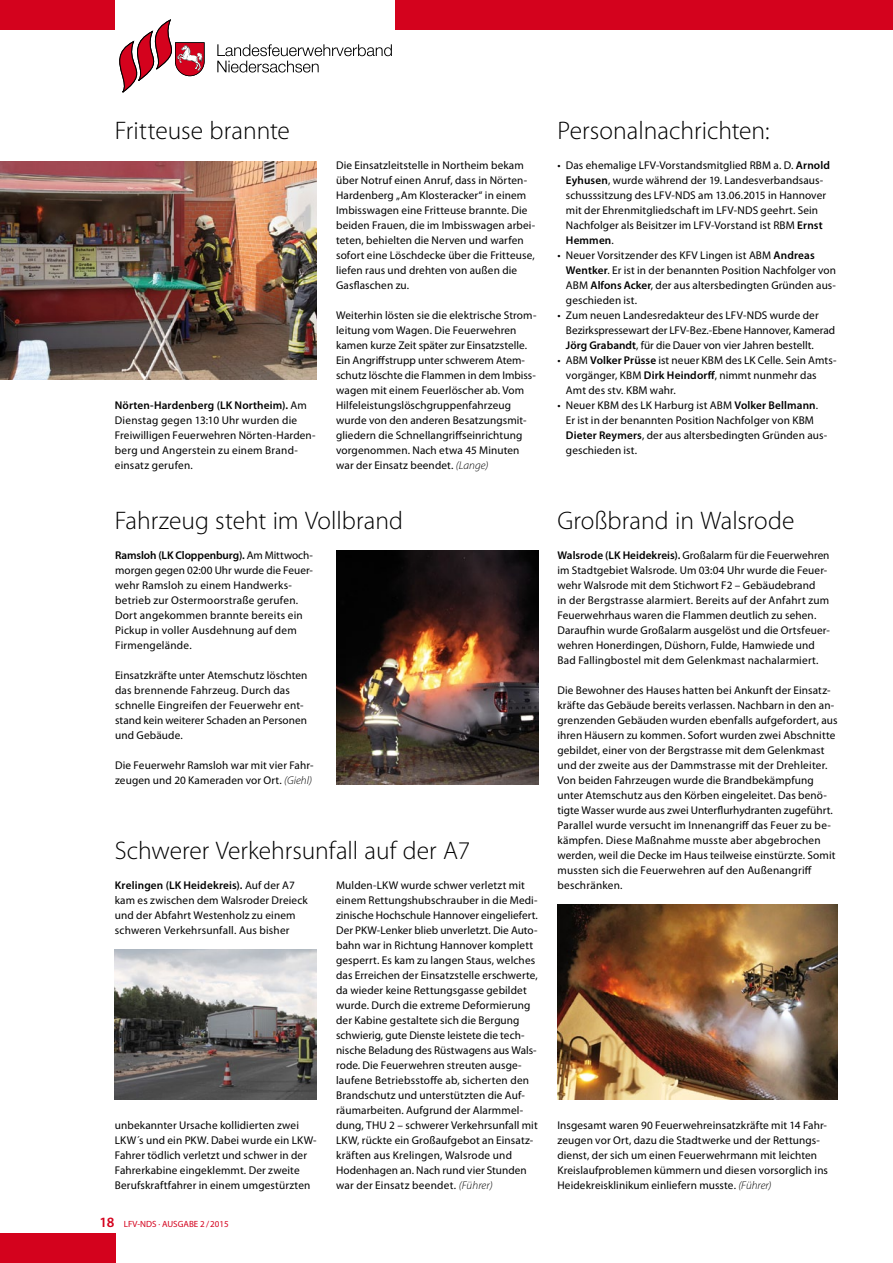
<style>
.page{position:relative;width:893px;height:1263px;background:#fff}
.page>*{position:absolute;margin:0;border:0;box-sizing:border-box;transform-origin:0 0}
.t1{font:300 25.5px "Myriad Pro";color:#000}
.t2{font:11.25px/15px "Myriad Pro";letter-spacing:.01em;color:#000}
.t3{font:9px "Myriad Pro";color:#d4021d}
.s1{font-weight:600}
.s2{font-weight:300;font-style:italic}
.s3{font-weight:600;font-size:14.25px}
</style>
<div class="page">
<img style="left:0;top:162px;width:317px;height:217px">
<img style="left:557px;top:904px;width:281px;height:195px">
<img style="left:336px;top:550px;width:202px;height:234px">
<img style="left:115px;top:949px;width:202px;height:150px">
<div style="left:396px;top:0;width:497px;height:30px;background:#d4021d"></div>
<div style="left:0;top:0;width:115px;height:30px;background:#d4021d"></div>
<div style="left:0;top:1233px;width:115px;height:30px;background:#d4021d"></div>
<svg style="left:217px;top:44px;width:175px;height:29px"></svg>
<svg style="left:119px;top:19px;width:86px;height:74px"></svg>
<h1 class="t1" style="left:115px;top:116px;width:177px">Fritteuse brannte</h1>
<p class="t2" style="left:115px;top:398px;width:202px"><span class="s1">Nörten-Hardenberg (LK Northeim).</span> Am Dienstag gegen 13:10 Uhr wurden die Freiwilligen Feuerwehren Nörten-Harden&shy;berg und Angerstein zu einem Brand&shy;einsatz gerufen.</p>
<p class="t2" style="left:336px;top:158px;width:201px">Die Einsatzleitstelle in Northeim bekam über Notruf einen Anruf, dass in Nörten-Hardenberg „Am Klosteracker“ in einem Imbisswagen eine Fritteuse brannte. Die beiden Frauen, die im Imbisswagen arbei&shy;teten, behielten die Nerven und warfen sofort eine Löschdecke über die Fritteuse, liefen raus und drehten von außen die Gasflaschen zu.</p>
<p class="t2" style="left:336px;top:308px;width:202px">Weiterhin lösten sie die elektrische Strom&shy;leitung vom Wagen. Die Feuerwehren kamen kurze Zeit später zur Einsatzstelle.<br>Ein Angriffstrupp unter schwerem Atem&shy;schutz löschte die Flammen in dem Imbiss&shy;wagen mit einem Feuerlöscher ab. Vom Hilfeleistungslöschgruppenfahrzeug wurde von den anderen Besatzungsmit&shy;gliedern die Schnellangriffseinrichtung vorgenommen. Nach etwa 45 Minuten war der Einsatz beendet. <span class="s2">(Lange)</span></p>
<h1 class="t1" style="left:557px;top:116px;width:214px">Personalnachrichten:</h1>
<p class="t2" style="left:566px;top:157px;width:266px;text-indent:-8px">• Das ehemalige LFV-Vorstandsmitglied RBM a. D. <span class="s1">Arnold Eyhusen</span>, wurde während der 19. Landesverbandsaus&shy;schusssitzung des LFV-NDS am 13.06.2015 in Hannover mit der Ehrenmitgliedschaft im LFV-NDS geehrt. Sein Nachfolger als Beisitzer im LFV-Vorstand ist RBM <span class="s1">Ernst Hemmen</span>.</p>
<p class="t2" style="left:566px;top:247px;width:272px;text-indent:-9px">• Neuer Vorsitzender des KFV Lingen ist ABM <span class="s1">Andreas Wentker</span>. Er ist in der benannten Position Nachfolger von ABM <span class="s1">Alfons Acker</span>, der aus altersbedingten Gründen aus&shy;geschieden ist.</p>
<p class="t2" style="left:566px;top:307px;width:271px;text-indent:-9px">• Zum neuen Landesredakteur des LFV-NDS wurde der<br>Bezirkspressewart der LFV-Bez.-Ebene Hannover, Kamerad<br><span class="s1">Jörg Grabandt</span>, für die Dauer von vier Jahren bestellt.</p>
<p class="t2" style="left:566px;top:352px;width:272px;text-indent:-9px">• ABM <span class="s1">Volker Prüsse</span> ist neuer KBM des LK Celle. Sein Amts&shy;vorgänger, KBM <span class="s1">Dirk Heindorff</span>, nimmt nunmehr das<br>Amt des stv. KBM wahr.</p>
<p class="t2" style="left:566px;top:397px;width:263px;text-indent:-9px">• Neuer KBM des LK Harburg ist ABM <span class="s1">Volker Bellmann</span>.<br>Er ist in der benannten Position Nachfolger von KBM <span class="s1">Dieter Reymers</span>, der aus altersbedingten Gründen aus&shy;geschieden ist.</p>
<h1 class="t1" style="left:115px;top:506px;width:290px">Fahrzeug steht im Vollbrand</h1>
<h1 class="t1" style="left:557px;top:506px;width:239px">Großbrand in Walsrode</h1>
<p class="t2" style="left:115px;top:547px;width:199px"><span class="s1">Ramsloh (LK Cloppenburg).</span> Am Mittwoch&shy;morgen gegen 02:00 Uhr wurde die Feuer&shy;wehr Ramsloh zu einem Handwerks&shy;betrieb zur Ostermoorstraße gerufen.<br>Dort angekommen brannte bereits ein Pickup in voller Ausdehnung auf dem Firmengelände.</p>
<p class="t2" style="left:115px;top:667px;width:194px">Einsatzkräfte unter Atemschutz löschten das brennende Fahrzeug. Durch das schnelle Eingreifen der Feuerwehr ent&shy;stand kein weiterer Schaden an Personen und Gebäude.</p>
<p class="t2" style="left:115px;top:757px;width:200px">Die Feuerwehr Ramsloh war mit vier Fahr&shy;zeugen und 20 Kameraden vor Ort. <span class="s2">(Giehl)</span></p>
<h1 class="t1" style="left:115px;top:836px;width:357px">Schwerer Verkehrsunfall auf der A7</h1>
<p class="t2" style="left:115px;top:878px;width:195px"><span class="s1">Krelingen (LK Heidekreis).</span> Auf der A7 kam es zwischen dem Walsroder Dreieck und der Abfahrt Westenholz zu einem schweren Verkehrsunfall. Aus bisher</p>
<p class="t2" style="left:115px;top:1118px;width:203px">unbekannter Ursache kollidierten zwei LKW´s und ein PKW. Dabei wurde ein LKW-Fahrer tödlich verletzt und schwer in der Fahrerkabine eingeklemmt. Der zweite Berufskraftfahrer in einem umgestürzten</p>
<p class="t3" style="left:99px;top:1218px;width:131px"><span class="s3">18</span> LFV-NDS · AUSGABE 2/2015</p>
<p class="t2" style="left:336px;top:877px;width:203px">Mulden-LKW wurde schwer verletzt mit einem Rettungshubschrauber in die Medi&shy;zinische Hochschule Hannover eingeliefert.<br>Der PKW-Lenker blieb unverletzt. Die Auto&shy;bahn war in Richtung Hannover komplett gesperrt. Es kam zu langen Staus, welches das Erreichen der Einsatzstelle erschwerte, da wieder keine Rettungsgasse gebildet wurde. Durch die extreme Deformierung der Kabine gestaltete sich die Bergung schwierig, gute Dienste leistete die tech&shy;nische Beladung des Rüstwagens aus Wals&shy;rode. Die Feuerwehren streuten ausge&shy;laufene Betriebsstoffe ab, sicherten den Brandschutz und unterstützten die Auf&shy;räumarbeiten. Aufgrund der Alarmmel&shy;dung, THU 2 – schwerer Verkehrsunfall mit LKW, rückte ein Großaufgebot an Einsatz&shy;kräften aus Krelingen, Walsrode und Hodenhagen an. Nach rund vier Stunden war der Einsatz beendet. <span class="s2">(Führer)</span></p>
<p class="t2" style="left:557px;top:548px;width:274px"><span class="s1">Walsrode (LK Heidekreis).</span> Großalarm für die Feuerwehren im Stadtgebiet Walsrode. Um 03:04 Uhr wurde die Feuer&shy;wehr Walsrode mit dem Stichwort F2 – Gebäudebrand<br>in der Bergstrasse alarmiert. Bereits auf der Anfahrt zum Feuerwehrhaus waren die Flammen deutlich zu sehen.<br>Daraufhin wurde Großalarm ausgelöst und die Ortsfeuer&shy;wehren Honerdingen, Düshorn, Fulde, Hamwiede und Bad Fallingbostel mit dem Gelenkmast nachalarmiert.</p>
<p class="t2" style="left:557px;top:682px;width:282px">Die Bewohner des Hauses hatten bei Ankunft der Einsatz&shy;kräfte das Gebäude bereits verlassen. Nachbarn in den an&shy;grenzenden Gebäuden wurden ebenfalls aufgefordert, aus ihren Häusern zu kommen. Sofort wurden zwei Abschnitte gebildet, einer von der Bergstrasse mit dem Gelenkmast und der zweite aus der Dammstrasse mit der Drehleiter.<br>Von beiden Fahrzeugen wurde die Brandbekämpfung unter Atemschutz aus den Körben eingeleitet. Das benö&shy;tigte Wasser wurde aus zwei Unterflurhydranten zugeführt.<br>Parallel wurde versucht im Innenangriff das Feuer zu be&shy;kämpfen. Diese Maßnahme musste aber abgebrochen werden, weil die Decke im Haus teilweise einstürzte. Somit mussten sich die Feuerwehren auf den Außenangriff beschränken.</p>
<p class="t2" style="left:557px;top:1117px;width:272px">Insgesamt waren 90 Feuerwehreinsatzkräfte mit 14 Fahr&shy;zeugen vor Ort, dazu die Stadtwerke und der Rettungs&shy;dienst, der sich um einen Feuerwehrmann mit leichten Kreislaufproblemen kümmern und diesen vorsorglich ins Heidekreisklinikum einliefern musste. <span class="s2">(Führer)</span></p>
</div>
